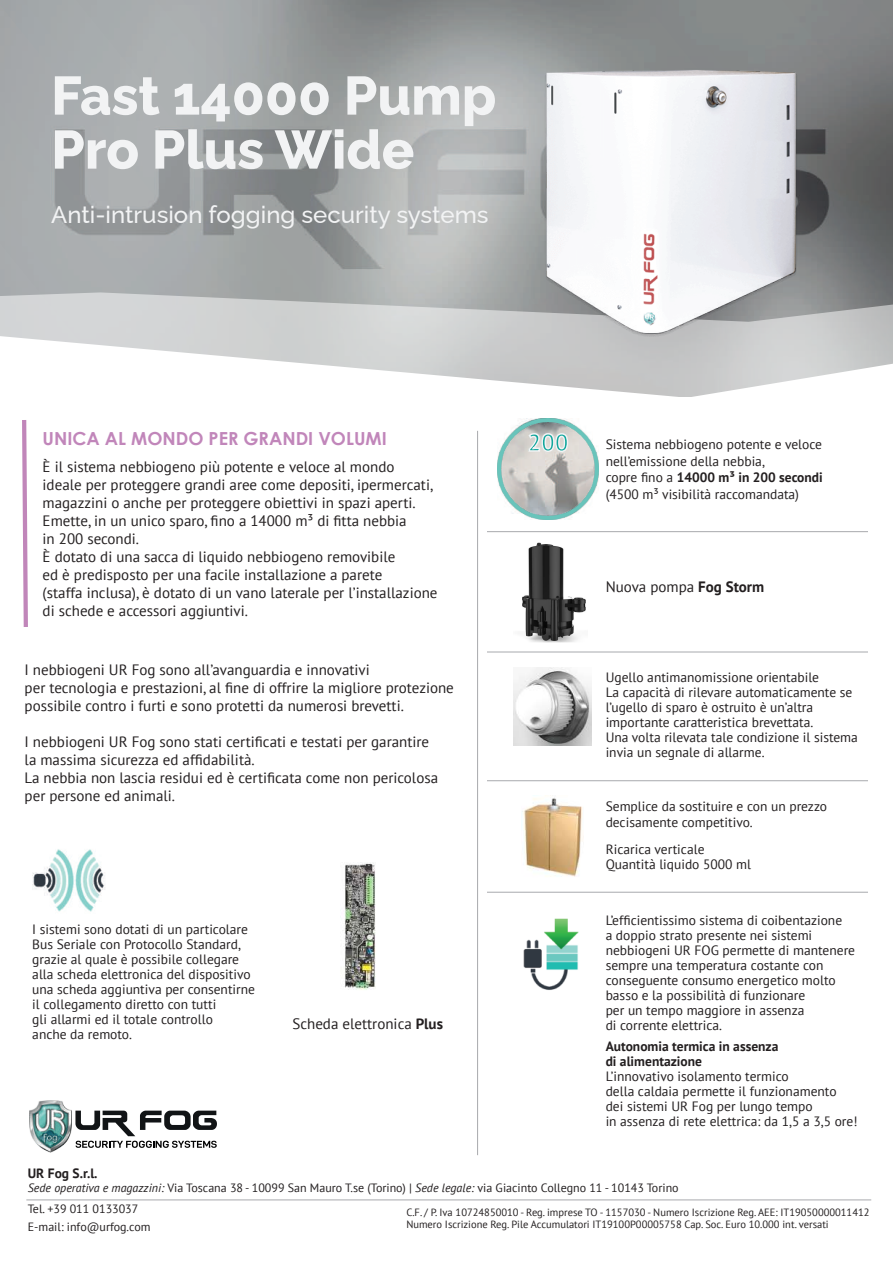
<style>
.page{position:relative;width:893px;height:1263px;background:#fff}
.page>*{position:absolute;margin:0;border:0;box-sizing:border-box;transform-origin:0 0}
.t1{font:800 54px/54px "Raleway";color:#f2f3f4}
.t2{font:500 24px "Raleway";color:#f2f3f4}
.t3{font:700 24px "PT Sans";color:#12a79d}
.t4{font:700 18px "Century Gothic";color:#c186ba}
.t5{font:15px/18px "PT Sans";color:#231f20}
.t6{font:13.5px/15px "PT Sans";color:#231f20}
.t7{font:700 13.5px/15px "PT Sans";color:#231f20}
.t8{font:12px/21px "PT Sans";color:#231f20}
.t9{font:10.5px/12.6px "PT Sans";color:#231f20}
.s1{font-weight:700}
.s2{font-style:italic}
</style>
<div class="page">
<img style="left:0;top:0;width:893px;height:270px">
<svg style="left:0;top:270px;width:893px;height:66px;background:#b9bcbc"></svg>
<svg style="left:1px;top:336px;width:892px;height:61px"></svg>
<img style="left:539px;top:41px;width:265px;height:339px">
<svg style="left:75px;top:1110px;width:142px;height:38px"></svg>
<img style="left:29px;top:1100px;width:42px;height:52px">
<hr style="left:26px;top:1200px;width:845px;height:1px;background:#a8a9ad">
<svg style="left:22px;top:420px;width:6px;height:207px"></svg>
<img style="left:513px;top:668px;width:78px;height:77px">
<img style="left:522px;top:542px;width:64px;height:100px">
<img style="left:521px;top:795px;width:62px;height:82px">
<img style="left:342px;top:862px;width:34px;height:128px">
<img style="left:523px;top:918px;width:56px;height:72px">
<img style="left:32px;top:849px;width:73px;height:63px">
<hr style="left:477px;top:431px;width:1px;height:724px;background:#a8a9ad">
<hr style="left:487px;top:531px;width:381px;height:1px;background:#a8a9ad">
<hr style="left:487px;top:651px;width:381px;height:1px;background:#a8a9ad">
<hr style="left:487px;top:780px;width:381px;height:1px;background:#a8a9ad">
<hr style="left:487px;top:892px;width:381px;height:1px;background:#a8a9ad">
<img style="left:497px;top:419px;width:101px;height:100px">
<svg style="left:527px;top:432px;width:42px;height:21px"></svg>
<h1 class="t1" style="left:51px;top:63px;width:447px">Fast 14000 Pump<br>Pro Plus Wide</h1>
<h2 class="t2" style="left:51px;top:195px;width:439px">Anti-intrusion fogging security systems</h2>
<h3 class="t4" style="left:43px;top:425px;width:346px">UNICA AL MONDO PER GRANDI VOLUMI</h3>
<p class="t5" style="left:43px;top:457px;width:396px">È il sistema nebbiogeno più potente e veloce al mondo<br>ideale per proteggere grandi aree come depositi, ipermercati, magazzini o anche per proteggere obiettivi in spazi aperti.<br>Emette, in un unico sparo, fino a 14000 m³ di fitta nebbia<br>in 200 secondi.<br>È dotato di una sacca di liquido nebbiogeno removibile<br>ed è predisposto per una facile installazione a parete<br>(staffa inclusa), è dotato di un vano laterale per l’installazione di schede e accessori aggiuntivi.</p>
<p class="t5" style="left:25px;top:660px;width:431px">I nebbiogeni UR Fog sono all’avanguardia e innovativi<br>per tecnologia e prestazioni, al fine di offrire la migliore protezione possibile contro i furti e sono protetti da numerosi brevetti.</p>
<p class="t5" style="left:25px;top:732px;width:415px">I nebbiogeni UR Fog sono stati certificati e testati per garantire la massima sicurezza ed affidabilità.<br>La nebbia non lascia residui ed è certificata come non pericolosa per persone ed animali.</p>
<p class="t6" style="left:32px;top:921px;width:224px">I sistemi sono dotati di un particolare Bus Seriale con Protocollo Standard, grazie al quale è possibile collegare alla scheda elettronica del dispositivo una scheda aggiuntiva per consentirne il collegamento diretto con tutti<br>gli allarmi ed il totale controllo<br>anche da remoto.</p>
<p class="t5" style="left:292px;top:1014px;width:152px">Scheda elettronica <span class="s1">Plus</span></p>
<h2 class="t3" style="left:528px;top:427px;width:42px">200</h2>
<p class="t6" style="left:606px;top:436px;width:219px;line-height:16.5px">Sistema nebbiogeno potente e veloce nell’emissione della nebbia,<br>copre fino a <span class="s1">14000 m³ in 200 secondi </span>(4500 m³ visibilità raccomandata)</p>
<p class="t5" style="left:606px;top:577px;width:160px">Nuova pompa <span class="s1">Fog Storm</span></p>
<p class="t6" style="left:606px;top:670px;width:254px">Ugello antimanomissione orientabile<br>La capacità di rilevare automaticamente se l’ugello di sparo è ostruito è un’altra importante caratteristica brevettata.<br>Una volta rilevata tale condizione il sistema invia un segnale di allarme.</p>
<p class="t6" style="left:606px;top:797px;width:223px;line-height:16.2px">Semplice da sostituire e con un prezzo decisamente competitivo.</p>
<p class="t6" style="left:606px;top:842px;width:147px">Ricarica verticale<br>Quantità liquido 5000 ml</p>
<p class="t6" style="left:606px;top:913px;width:251px">L’efficientissimo sistema di coibentazione<br>a doppio strato presente nei sistemi nebbiogeni UR FOG permette di mantenere sempre una temperatura costante con conseguente consumo energetico molto basso e la possibilità di funzionare<br>per un tempo maggiore in assenza<br>di corrente elettrica.</p>
<p class="t7" style="left:606px;top:1039px;width:174px">Autonomia termica in assenza di alimentazione</p>
<p class="t6" style="left:606px;top:1069px;width:253px">L’innovativo isolamento termico<br>della caldaia permette il funzionamento dei sistemi UR Fog per lungo tempo<br>in assenza di rete elettrica: da 1,5 a 3,5 ore!</p>
<p class="t7" style="left:28px;top:1165px;width:71px">UR Fog S.r.l.</p>
<p class="t8" style="left:28px;top:1177px;width:652px"><span class="s2">Sede operativa e magazzini:</span> Via Toscana 38 - 10099 San Mauro T.se (Torino) | <span class="s2">Sede legale:</span> via Giacinto Collegno 11 - 10143 Torino<br>Tel. +39 011 0133037</p>
<p class="t8" style="left:28px;top:1216px;width:124px">E-mail: info@urfog.com</p>
<p class="t9" style="left:406px;top:1205px;width:465px">C.F. / P. Iva 10724850010 - Reg. imprese TO - 1157030 - Numero Iscrizione Reg. AEE: IT19050000011412<br>Numero Iscrizione Reg. Pile Accumulatori IT19100P00005758 Cap. Soc. Euro 10.000 int. versati</p>
</div>
